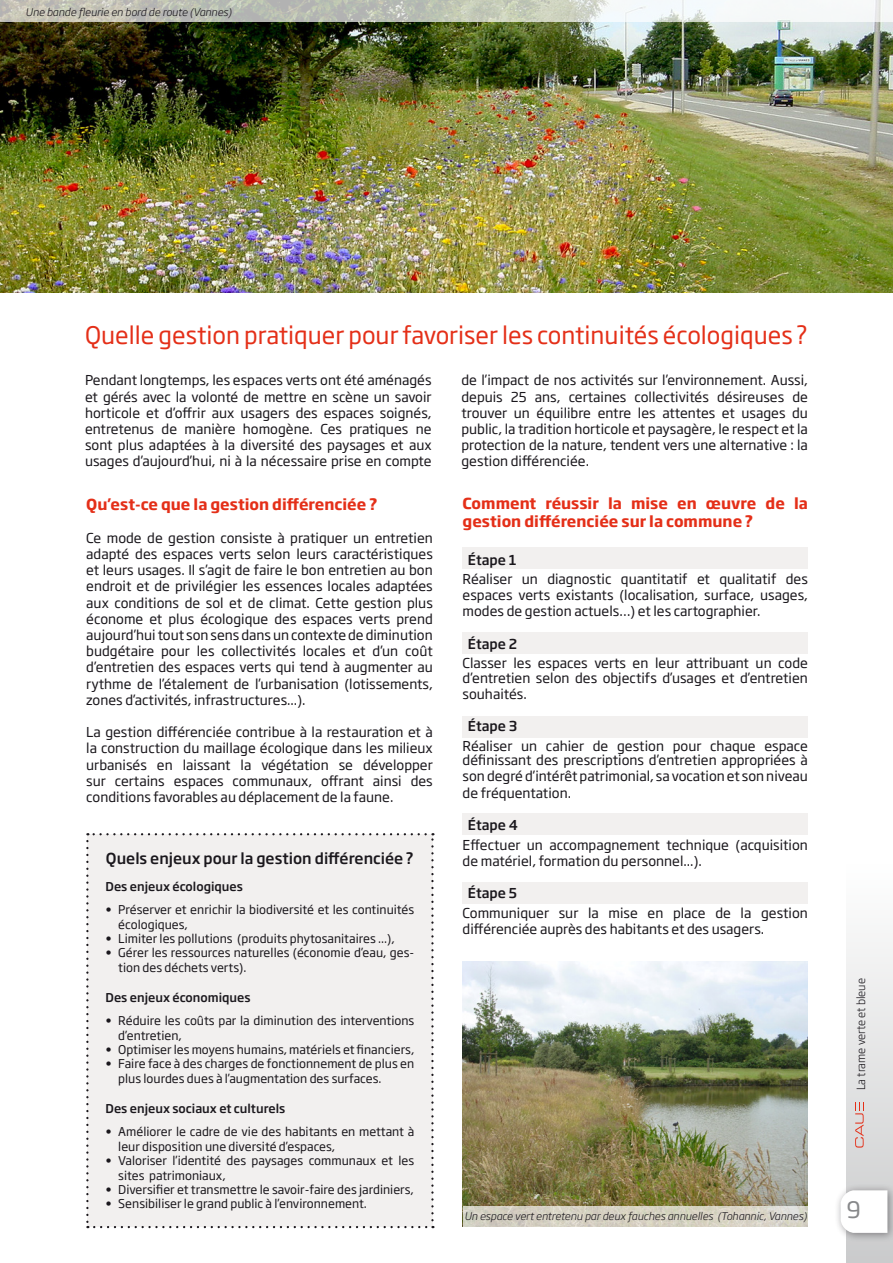
<style>
.page{position:relative;width:893px;height:1263px;background:#fff}
.page>*{position:absolute;margin:0;border:0;box-sizing:border-box;transform-origin:0 0}
.t1{font:24px "Soho Gothic Std";color:#e42f18}
.t2{font:22.5px "Soho Gothic Std";color:#87888a}
.t3{font:700 15px/18px "Soho Gothic Std";color:#e42f18}
.t4{font:500 15px "Soho Gothic Std";color:#1a171c}
.t5{font:13.5px/16.2px "Soho Gothic Std";color:#1a171c;text-align:justify}
.t6{font:500 13.5px "Soho Gothic Std";color:#1a171c}
.t7{font:12px/14.4px "Soho Gothic Std";color:#1a171c}
.t8{font:500 12px "Soho Gothic Std";color:#1a171c}
.t9{font:300 11.25px "Soho Gothic Std";color:#1a171c}
.t10{font:italic 300 10.5px "Soho Gothic Std";color:#1a171c}
</style>
<div class="page">
<img style="left:0;top:22px;width:893px;height:270px">
<div style="left:463px;top:632px;width:345px;height:22px;background:#f2f0ef"></div>
<div style="left:463px;top:716px;width:345px;height:21px;background:#f2f0ef"></div>
<div style="left:463px;top:813px;width:345px;height:21px;background:#f2f0ef"></div>
<div style="left:463px;top:882px;width:345px;height:22px;background:#f2f0ef"></div>
<div style="left:463px;top:548px;width:345px;height:21px;background:#f2f0ef"></div>
<div style="left:86px;top:833px;width:348px;height:395px;background:#f2f0ef"></div>
<svg style="left:846px;top:938px;width:47px;height:325px;fill:#e4e4e4"></svg>
<div style="left:834px;top:1184px;width:59px;height:58px;background:#1a171c;opacity:.44"></div>
<svg style="left:841px;top:1190px;width:46px;height:43px"></svg>
<svg style="left:855px;top:1102px;width:9px;height:45px"></svg>
<svg style="left:0;top:0;width:892px;height:22px"></svg>
<img style="left:463px;top:961px;width:345px;height:245px">
<svg style="left:463px;top:1206px;width:345px;height:21px;background:#d6d2c4"></svg>
<p class="t10" style="left:26px;top:6px;width:208px">Une bande fleurie en bord de route (Vannes)</p>
<h1 class="t1" style="left:85px;top:320px;width:724px">Quelle gestion pratiquer pour favoriser les continuités écologiques ?</h1>
<p class="t5" style="left:85px;top:372px;width:348px">Pendant longtemps, les espaces verts ont été aménagés et gérés avec la volonté de mettre en scène un savoir horticole et d’offrir aux usagers des espaces soignés, entretenus de manière homogène. Ces pratiques ne sont plus adaptées à la diversité des paysages et aux usages d’aujourd’hui, ni à la nécessaire prise en compte</p>
<p class="t5" style="left:461px;top:372px;width:348px">de l’impact de nos activités sur l’environnement. Aussi, depuis 25 ans, certaines collectivités désireuses de trouver un équilibre entre les attentes et usages du public, la tradition horticole et paysagère, le respect et la protection de la nature, tendent vers une alternative : la gestion différenciée.</p>
<p class="t3" style="left:463px;top:495px;width:347px">Comment réussir la mise en œuvre de la gestion différenciée sur la commune ?</p>
<p class="t3" style="left:86px;top:496px;width:293px">Qu’est-ce que la gestion différenciée ?</p>
<p class="t5" style="left:86px;top:530px;width:348px">Ce mode de gestion consiste à pratiquer un entretien adapté des espaces verts selon leurs caractéristiques et leurs usages. I l s’agit de faire le bon entretien au bon endroit et de privilégier les essences locales adaptées aux conditions de sol et de climat. Cette gestion plus économe et plus écologique des espaces verts prend aujourd’hui tout son sens dans un contexte de diminution budgétaire pour les collectivités locales et d’un coût d’entretien des espaces verts qui tend à augmenter au rythme de l’étalement de l’urbanisation (lotissements, zones d’activités, infrastructures...).</p>
<p class="t5" style="left:86px;top:724px;width:348px">La gestion différenciée contribue à la restauration et à la construction du maillage écologique dans les milieux urbanisés en laissant la végétation se développer sur certains espaces communaux, offrant ainsi des conditions favorables au déplacement de la faune.</p>
<p class="t6" style="left:468px;top:551px;width:50px">Étape 1</p>
<p class="t5" style="left:463px;top:571px;width:347px">Réaliser un diagnostic quantitatif et qualitatif des espaces verts existants (localisation, surface, usages, modes de gestion actuels…) et les cartographier.</p>
<p class="t6" style="left:468px;top:635px;width:51px">Étape 2</p>
<p class="t5" style="left:463px;top:656px;width:347px;line-height:14.4px">Classer les espaces verts en leur attribuant un code d’entretien selon des objectifs d’usages et d’entretien</p>
<p class="t5" style="left:463px;top:686px;width:66px">souhaités.</p>
<p class="t6" style="left:468px;top:718px;width:51px">Étape 3</p>
<p class="t5" style="left:463px;top:739px;width:347px;line-height:14.4px">Réaliser un cahier de gestion pour chaque espace définissant des prescriptions d’entretien appropriées à</p>
<p class="t5" style="left:463px;top:769px;width:347px">son degré d’intérêt patrimonial, sa vocation et son niveau de fréquentation.</p>
<p class="t6" style="left:468px;top:816px;width:52px">Étape 4</p>
<p class="t5" style="left:463px;top:837px;width:347px">Effectuer un accompagnement technique (acquisition de matériel, formation du personnel...).</p>
<p class="t6" style="left:468px;top:884px;width:51px">Étape 5</p>
<p class="t5" style="left:463px;top:905px;width:347px">Communiquer sur la mise en place de la gestion différenciée auprès des habitants et des usagers.</p>
<p class="t4" style="left:106px;top:849px;width:309px">Quels enjeux pour la gestion différenciée ?</p>
<p class="t8" style="left:106px;top:879px;width:139px">Des enjeux écologiques</p>
<p class="t7" style="left:118px;top:903px;width:298px;text-indent:-13px">• Préserver et enrichir la biodiversité et les continuités écologiques,</p>
<p class="t7" style="left:106px;top:931px;width:291px">• Limiter les pollutions (produits phytosanitaires ...),</p>
<p class="t7" style="left:118px;top:946px;width:298px;text-indent:-13px">• Gérer les ressources naturelles (économie d’eau, ges&shy;tion des déchets verts).</p>
<p class="t8" style="left:106px;top:990px;width:147px">Des enjeux économiques</p>
<p class="t7" style="left:118px;top:1014px;width:298px;text-indent:-13px">• Réduire les coûts par la diminution des interventions d’entretien,</p>
<p class="t7" style="left:106px;top:1043px;width:310px">• Optimiser les moyens humains, matériels et financiers,</p>
<p class="t7" style="left:118px;top:1057px;width:298px;text-indent:-13px">• Faire face à des charges de fonctionnement de plus en plus lourdes dues à l’augmentation des surfaces.</p>
<p class="t8" style="left:106px;top:1101px;width:181px">Des enjeux sociaux et culturels</p>
<p class="t7" style="left:118px;top:1125px;width:297px;text-indent:-13px">• Améliorer le cadre de vie des habitants en mettant à leur disposition une diversité d’espaces,</p>
<p class="t7" style="left:118px;top:1154px;width:298px;text-indent:-13px">• Valoriser l’identité des paysages communaux et les sites patrimoniaux,</p>
<p class="t7" style="left:106px;top:1182px;width:310px">• Diversifier et transmettre le savoir-faire des jardiniers,</p>
<p class="t7" style="left:106px;top:1197px;width:263px">• Sensibiliser le grand public à l’environnement.</p>
<h2 class="t2" style="left:846px;top:1195px;width:16px">9</h2>
<p class="t9" style="left:854px;top:1090px;width:114px;rotate:-90deg">La trame verte et bleue</p>
<p class="t10" style="left:464px;top:1210px;width:344px">Un espace vert entretenu par deux fauches annuelles (Tohannic, Vannes)</p>
</div>
